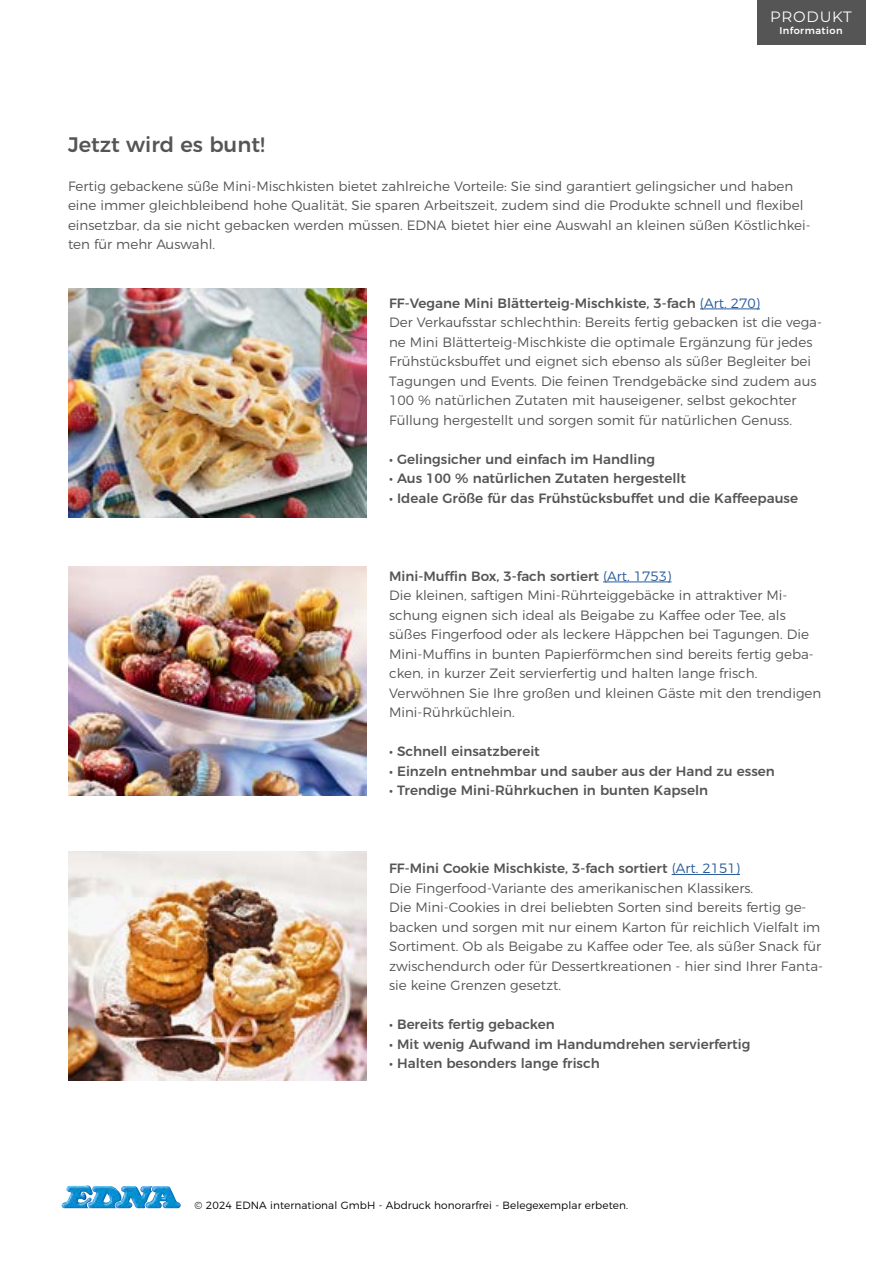
<style>
.page{position:relative;width:893px;height:1263px;background:#fff}
.page>*{position:absolute;margin:0;border:0;box-sizing:border-box;transform-origin:0 0}
.t1{font:500 21px "Montserrat";color:#555}
.t2{font:15px "Montserrat";letter-spacing:.05em;color:#fff}
.t3{font:300 13.5px/19.5px "Montserrat";color:#555}
.t4{font:500 13.5px "Montserrat";color:#555}
.t5{font:300 10.5px "Montserrat";letter-spacing:.01em;color:#000}
.t6{font:500 9.75px "Montserrat";letter-spacing:.05em;color:#fff}
.s1{font-weight:500}
.s2{color:#275b9b}
</style>
<div class="page">
<svg style="left:61px;top:1186px;width:120px;height:23px"></svg>
<img style="left:62px;top:1185px;width:91px;height:23px">
<div style="left:758px;top:0;width:108px;height:45px;background:#555"></div>
<hr style="left:700px;top:309px;width:60px;height:1px;background:#275b9b">
<img style="left:68px;top:288px;width:298px;height:229px">
<hr style="left:603px;top:582px;width:68px;height:1px;background:#275b9b">
<hr style="left:672px;top:874px;width:68px;height:1px;background:#275b9b">
<img style="left:68px;top:567px;width:298px;height:229px">
<img style="left:68px;top:851px;width:298px;height:229px">
<p class="t2" style="left:770px;top:7px;width:83px">PRODUKT</p>
<p class="t6" style="left:779px;top:23px;width:65px">Information</p>
<h1 class="t1" style="left:68px;top:127px;width:198px">Jetzt wird es bunt!</h1>
<p class="t3" style="left:68px;top:175px;width:744px">Fertig gebackene süße Mini-Mischkisten bietet zahlreiche Vorteile: Sie sind garantiert gelingsicher und haben eine immer gleichbleibend hohe Qualität, Sie sparen Arbeitszeit, zudem sind die Produkte schnell und flexibel einsetzbar, da sie nicht gebacken werden müssen. EDNA bietet hier eine Auswahl an kleinen süßen Köstlichkei&shy;ten für mehr Auswahl.</p>
<p class="t3" style="left:389px;top:292px;width:434px"><span class="s1">FF-Vegane Mini Blätterteig-Mischkiste, 3-fach</span> <span class="s2">(Art. 270)<br></span>Der Verkaufsstar schlechthin: Bereits fertig gebacken ist die vega&shy;ne Mini Blätterteig-Mischkiste die optimale Ergänzung für jedes Frühstücksbuffet und eignet sich ebenso als süßer Begleiter bei Tagungen und Events. Die feinen Trendgebäcke sind zudem aus 100 % natürlichen Zutaten mit hauseigener, selbst gekochter Füllung hergestellt und sorgen somit für natürlichen Genuss.</p>
<p class="t4" style="left:389px;top:448px;width:268px">• Gelingsicher und einfach im Handling</p>
<p class="t4" style="left:389px;top:467px;width:299px">• Aus 100 % natürlichen Zutaten hergestellt</p>
<p class="t4" style="left:389px;top:487px;width:410px">• Ideale Größe für das Frühstücksbuffet und die Kaffeepause</p>
<p class="t3" style="left:389px;top:565px;width:434px"><span class="s1">Mini-Muffin Box, 3-fach sortiert</span> <span class="s2">(Art. 1753)<br></span>Die kleinen, saftigen Mini-Rührteiggebäcke in attraktiver Mi&shy;schung eignen sich ideal als Beigabe zu Kaffee oder Tee, als süßes Fingerfood oder als leckere Häppchen bei Tagungen. Die Mini-Muffins in bunten Papierförmchen sind bereits fertig geba&shy;cken, in kurzer Zeit servierfertig und halten lange frisch.<br>Verwöhnen Sie Ihre großen und kleinen Gäste mit den trendigen Mini-Rührküchlein.</p>
<p class="t4" style="left:389px;top:740px;width:152px">• Schnell einsatzbereit</p>
<p class="t4" style="left:389px;top:760px;width:387px">• Einzeln entnehmbar und sauber aus der Hand zu essen</p>
<p class="t4" style="left:389px;top:779px;width:321px">• Trendige Mini-Rührkuchen in bunten Kapseln</p>
<p class="t3" style="left:389px;top:857px;width:435px"><span class="s1">FF-Mini Cookie Mischkiste, 3-fach sortiert</span> <span class="s2">(Art. 2151)<br></span>Die Fingerfood-Variante des amerikanischen Klassikers.<br>Die Mini-Cookies in drei beliebten Sorten sind bereits fertig ge&shy;backen und sorgen mit nur einem Karton für reichlich Vielfalt im Sortiment. Ob als Beigabe zu Kaffee oder Tee, als süßer Snack für zwischendurch oder für Dessertkreationen - hier sind Ihrer Fanta&shy;sie keine Grenzen gesetzt.</p>
<p class="t4" style="left:389px;top:1013px;width:167px">• Bereits fertig gebacken</p>
<p class="t4" style="left:389px;top:1033px;width:363px">• Mit wenig Aufwand im Handumdrehen servierfertig</p>
<p class="t4" style="left:389px;top:1052px;width:212px">• Halten besonders lange frisch</p>
<p class="t5" style="left:195px;top:1196px;width:435px">© 2024 EDNA international GmbH - Abdruck honorarfrei - Belegexemplar erbeten.</p>
</div>
